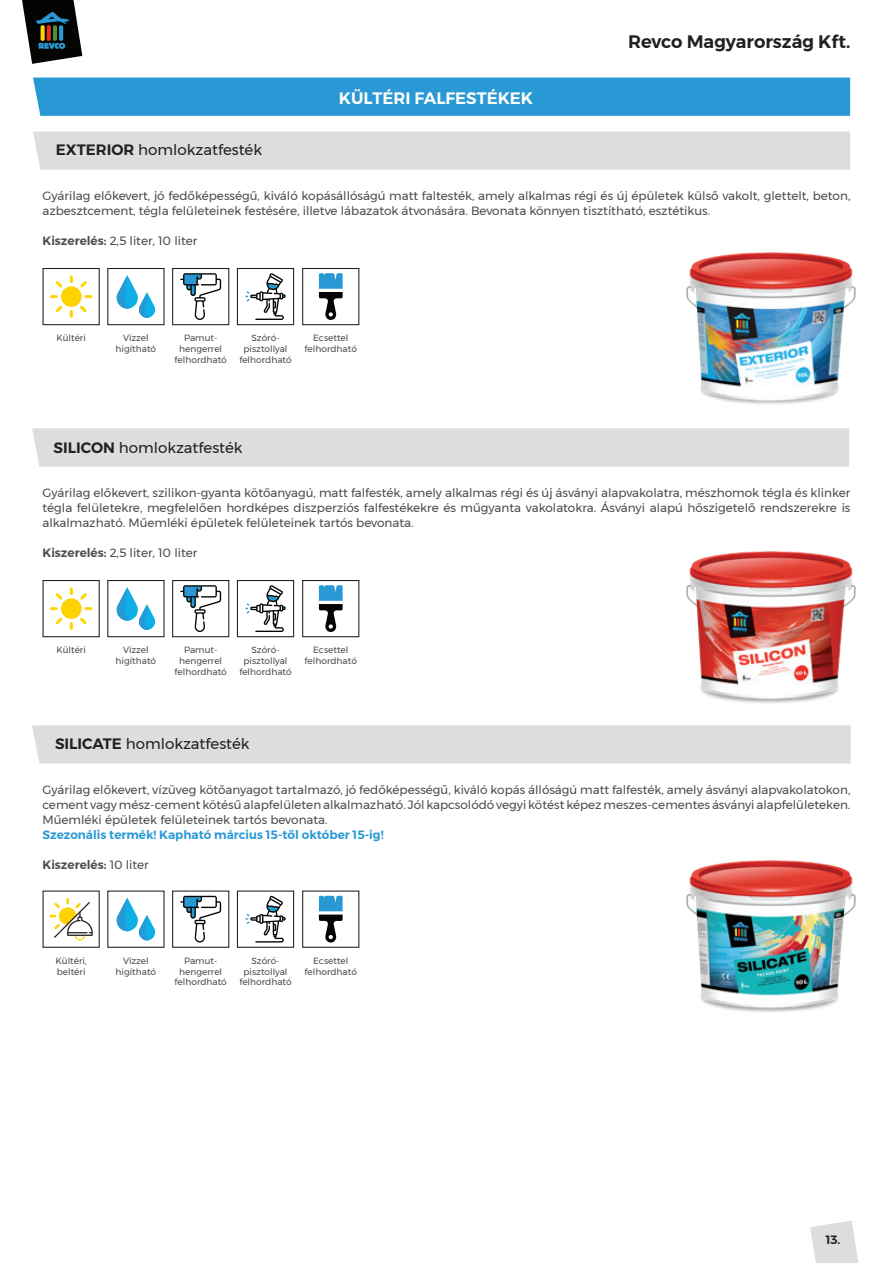
<style>
.page{position:relative;width:893px;height:1263px;background:#fff}
.page>*{position:absolute;margin:0;border:0;box-sizing:border-box;transform-origin:0 0}
.t1{font:600 18px "Montserrat";color:#231f20}
.t2{font:600 16.5px "Montserrat";color:#fff}
.t3{font:15px "Montserrat";color:#231f20}
.t4{font:12px/15px "Montserrat";color:#4b4c4d;text-align:justify}
.t5{font:600 12px "Montserrat";color:#2999d5}
.t6{font:600 12px "Montserrat";color:#4b4c4d}
.t7{font:600 12px "Montserrat";color:#231f20}
.t8{font:9px/10.8px "Montserrat";color:#4b4c4d;text-align:center}
.s1{font-weight:600}
.s2{font-weight:400}
</style>
<div class="page">
<div style="left:33px;top:78px;width:817px;height:38px;background:#2999d5"></div>
<div style="left:33px;top:132px;width:817px;height:38px;background:#dcdddf"></div>
<svg style="left:180px;top:273px;width:41px;height:47px"></svg>
<div style="left:172px;top:268px;width:57px;height:57px;border:1px solid #231f20"></div>
<svg style="left:245px;top:273px;width:41px;height:47px"></svg>
<div style="left:237px;top:268px;width:57px;height:57px;border:1px solid #231f20"></div>
<svg style="left:116px;top:275px;width:39px;height:43px"></svg>
<div style="left:107px;top:268px;width:58px;height:57px;border:1px solid #231f20"></div>
<svg style="left:319px;top:273px;width:24px;height:47px"></svg>
<div style="left:302px;top:268px;width:57px;height:57px;border:1px solid #231f20"></div>
<svg style="left:22px;top:0;width:60px;height:64px"></svg>
<div style="left:32px;top:428px;width:817px;height:39px;background:#dcdddf"></div>
<div style="left:32px;top:725px;width:819px;height:39px;background:#dcdddf"></div>
<div style="left:43px;top:268px;width:57px;height:57px;border:1px solid #231f20"></div>
<svg style="left:180px;top:585px;width:41px;height:47px"></svg>
<div style="left:172px;top:580px;width:57px;height:57px;border:1px solid #231f20"></div>
<svg style="left:245px;top:585px;width:41px;height:47px"></svg>
<div style="left:237px;top:580px;width:57px;height:57px;border:1px solid #231f20"></div>
<svg style="left:116px;top:587px;width:39px;height:43px"></svg>
<div style="left:107px;top:580px;width:58px;height:57px;border:1px solid #231f20"></div>
<svg style="left:319px;top:585px;width:24px;height:47px"></svg>
<div style="left:302px;top:580px;width:57px;height:57px;border:1px solid #231f20"></div>
<div style="left:43px;top:580px;width:57px;height:57px;border:1px solid #231f20"></div>
<svg style="left:180px;top:896px;width:41px;height:46px"></svg>
<div style="left:172px;top:890px;width:57px;height:58px;border:1px solid #231f20"></div>
<svg style="left:245px;top:895px;width:41px;height:47px"></svg>
<div style="left:237px;top:890px;width:57px;height:58px;border:1px solid #231f20"></div>
<svg style="left:116px;top:898px;width:39px;height:42px"></svg>
<svg style="left:319px;top:896px;width:24px;height:46px"></svg>
<div style="left:302px;top:890px;width:57px;height:58px;border:1px solid #231f20"></div>
<div style="left:43px;top:890px;width:57px;height:58px;border:1px solid #231f20"></div>
<svg style="left:50px;top:898px;width:43px;height:42px"></svg>
<img style="left:686px;top:860px;width:170px;height:152px">
<img style="left:686px;top:551px;width:170px;height:152px">
<img style="left:686px;top:252px;width:170px;height:152px">
<svg style="left:70px;top:275px;width:3px;height:8px"></svg>
<svg style="left:80px;top:281px;width:7px;height:6px"></svg>
<svg style="left:56px;top:306px;width:6px;height:6px"></svg>
<svg style="left:50px;top:295px;width:8px;height:3px"></svg>
<svg style="left:56px;top:281px;width:6px;height:6px"></svg>
<div style="left:61px;top:286px;width:21px;height:21px;background:#fed304;border-radius:50%"></div>
<svg style="left:80px;top:306px;width:7px;height:6px"></svg>
<svg style="left:84px;top:295px;width:8px;height:3px"></svg>
<svg style="left:70px;top:310px;width:3px;height:8px"></svg>
<svg style="left:70px;top:587px;width:3px;height:8px"></svg>
<svg style="left:80px;top:593px;width:7px;height:6px"></svg>
<svg style="left:56px;top:618px;width:6px;height:6px"></svg>
<svg style="left:50px;top:607px;width:8px;height:3px"></svg>
<svg style="left:56px;top:593px;width:6px;height:6px"></svg>
<div style="left:61px;top:598px;width:21px;height:21px;background:#fed304;border-radius:50%"></div>
<svg style="left:80px;top:618px;width:7px;height:6px"></svg>
<svg style="left:84px;top:607px;width:8px;height:3px"></svg>
<svg style="left:70px;top:622px;width:3px;height:8px"></svg>
<svg style="left:810px;top:1220px;width:48px;height:43px"></svg>
<p class="t3" style="left:56px;top:139px;width:208px"><span class="s1">EXTERIOR</span> homlokzatfesték</p>
<h2 class="t2" style="left:339px;top:85px;width:196px">KÜLTÉRI FALFESTÉKEK</h2>
<h1 class="t1" style="left:628px;top:28px;width:224px">Revco Magyarország Kft.</h1>
<p class="t4" style="left:43px;top:189px;width:809px">Gyárilag előkevert, jó fedőképességű, kiváló kopásállóságú matt faltesték, amely alkalmas régi és új épületek külső vakolt, glettelt, beton, azbesztcement, tégla felületeinek festésére, illetve lábazatok átvonására. Bevonata könnyen tisztítható, esztétikus.</p>
<p class="t4" style="left:43px;top:234px;width:156px"><span class="s1">Kiszerelés:</span> 2,5 liter, 10 liter</p>
<p class="t8" style="left:56px;top:332px;width:31px">Kültéri</p>
<p class="t8" style="left:116px;top:332px;width:42px">Vízzel higítható</p>
<p class="t8" style="left:239px;top:332px;width:54px">Szóró&shy;pisztollyal felhordható</p>
<p class="t8" style="left:305px;top:332px;width:54px">Ecsettel felhordható</p>
<p class="t8" style="left:175px;top:332px;width:54px">Pamut&shy;hengerrel felhordható</p>
<p class="t3" style="left:54px;top:436px;width:191px"><span class="s1">SILICON</span> homlokzatfesték</p>
<p class="t4" style="left:43px;top:486px;width:809px">Gyárilag előkevert, szilikon-gyanta kötőanyagú, matt falfesték, amely alkalmas régi és új ásványi alapvakolatra, mészhomok tégla és klinker tégla felületekre, megfelelően hordképes diszperziós falfestékekre és műgyanta vakolatokra. Ásványi alapú hőszigetelő rendszerekre is alkalmazható. Műemléki épületek felületeinek tartós bevonata.</p>
<p class="t4" style="left:43px;top:546px;width:156px"><span class="s1">Kiszerelés:</span> 2,5 liter, 10 liter</p>
<p class="t8" style="left:56px;top:644px;width:31px">Kültéri</p>
<p class="t8" style="left:116px;top:644px;width:42px">Vízzel higítható</p>
<p class="t8" style="left:239px;top:644px;width:54px">Szóró&shy;pisztollyal felhordható</p>
<p class="t8" style="left:305px;top:644px;width:54px">Ecsettel felhordható</p>
<p class="t8" style="left:175px;top:644px;width:54px">Pamut&shy;hengerrel felhordható</p>
<p class="t3" style="left:55px;top:732px;width:196px"><span class="s1">SILICATE</span> homlokzatfesték</p>
<p class="t4" style="left:43px;top:782px;width:809px">Gyárilag előkevert, vízüveg kötőanyagot tartalmazó, jó fedőképességű, kiváló kopás állóságú matt falfesték, amely ásványi alapvakolatokon, cement vagy mész-cement kötésű alapfelületen alkalmazható. Jól kapcsolódó vegyi kötést képez meszes-cementes ásványi alapfelületeken.<br>Műemléki épületek felületeinek tartós bevonata.</p>
<p class="t5" style="left:43px;top:825px;width:343px">Szezonális termék! Kapható március 15-től október 15-ig!</p>
<p class="t6" style="left:43px;top:855px;width:108px">Kiszerelés: <span class="s2">10 liter</span></p>
<p class="t8" style="left:55px;top:955px;width:33px;text-align:left">Kültéri, beltéri</p>
<p class="t8" style="left:116px;top:955px;width:42px">Vízzel higítható</p>
<p class="t8" style="left:239px;top:955px;width:54px">Szóró&shy;pisztollyal felhordható</p>
<p class="t8" style="left:305px;top:955px;width:54px">Ecsettel felhordható</p>
<p class="t8" style="left:175px;top:955px;width:54px">Pamut&shy;hengerrel felhordható</p>
<p class="t7" style="left:826px;top:1230px;width:16px">13.</p>
</div>
